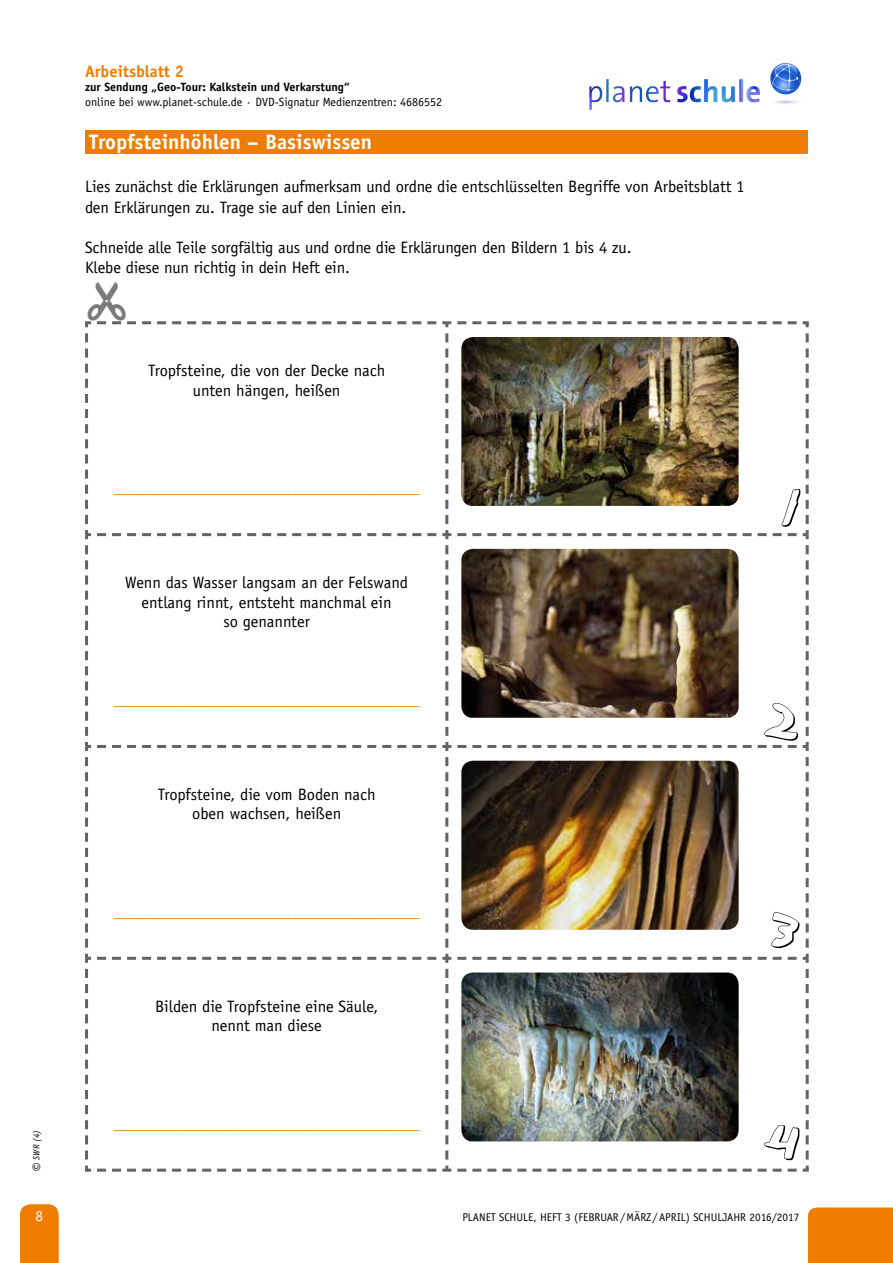
<style>
.page{position:relative;width:893px;height:1263px;background:#fff}
.page>*{position:absolute;margin:0;border:0;box-sizing:border-box;transform-origin:0 0}
.t1{font:51px "Yellowjacket Shadow";color:#000}
.t2{font:40.5px "Ico Moon Free";color:#7c7b7b}
.t3{font:700 21px "Officina Sans Std";color:#fff}
.t4{font:16.5px/19.5px "Officina Sans Std";letter-spacing:-.005em;color:#000;text-align:center}
.t5{font:700 16.5px "Officina Sans Std";color:#ef7d00}
.t6{font:15px "Officina Sans Std";color:#fff}
.t7{font:12px "Officina Sans Std";color:#000}
.t8{font:700 12px "Officina Sans Std";color:#000}
.t9{font:11.25px "Officina Sans Std";color:#000}
.t10{font:italic 9px "Officina Sans Std";color:#000}
.s1{font-size:16.5px}
</style>
<div class="page">
<div style="left:85px;top:130px;width:723px;height:23px;background:#ef7d00"></div>
<div style="left:808px;top:1208px;width:85px;height:55px;background:#ef7d00"></div>
<div style="left:20px;top:1204px;width:38px;height:59px;background:#ef7d00"></div>
<svg style="left:85px;top:533px;width:6px;height:203px"></svg>
<svg style="left:97px;top:530px;width:354px;height:206px"></svg>
<svg style="left:457px;top:530px;width:352px;height:206px"></svg>
<svg style="left:85px;top:742px;width:6px;height:206px"></svg>
<svg style="left:97px;top:742px;width:354px;height:206px"></svg>
<svg style="left:457px;top:742px;width:352px;height:206px"></svg>
<svg style="left:97px;top:954px;width:354px;height:205px"></svg>
<svg style="left:457px;top:954px;width:352px;height:205px"></svg>
<svg style="left:85px;top:954px;width:6px;height:218px"></svg>
<svg style="left:97px;top:1165px;width:712px;height:7px"></svg>
<img style="left:461px;top:549px;width:278px;height:169px">
<img style="left:461px;top:761px;width:278px;height:169px">
<img style="left:461px;top:972px;width:278px;height:169px">
<img style="left:589px;top:62px;width:213px;height:48px">
<img style="left:85px;top:321px;width:724px;height:203px">
<p class="t10" style="left:31px;top:1172px;width:43px;rotate:-90deg"><span class="s1">©</span> SWR (4)</p>
<p class="t6" style="left:36px;top:1207px;width:9px">8</p>
<p class="t5" style="left:85px;top:61px;width:100px">Arbeitsblatt 2</p>
<p class="t8" style="left:85px;top:80px;width:266px">zur Sendung „Geo-Tour: Kalkstein und Verkarstung“</p>
<p class="t7" style="left:85px;top:95px;width:359px">online bei www.planet-schule.de · DVD-Signatur Medienzentren: 4686552</p>
<p class="t3" style="left:89px;top:129px;width:284px">Tropfsteinhöhlen – Basiswissen</p>
<p class="t4" style="left:85px;top:177px;width:661px;line-height:20.2px;text-align:left">Lies zunächst die Erklärungen aufmerksam und ordne die entschlüsselten Begriffe von Arbeitsblatt 1 den Erklärungen zu. Trage sie auf den Linien ein.</p>
<p class="t4" style="left:85px;top:238px;width:548px;line-height:20.2px;text-align:left">Schneide alle Teile sorgfältig aus und ordne die Erklärungen den Bildern 1 bis 4 zu.<br>Klebe diese nun richtig in dein Heft ein.</p>
<h2 class="t2" style="left:88px;top:282px;width:42px">▲▲▲□▲</h2>
<p class="t4" style="left:148px;top:361px;width:239px">Tropfsteine, die von der Decke nach unten hängen, heißen</p>
<p class="t5" style="left:114px;top:477px;width:307px">__________________________________________</p>
<p class="t4" style="left:125px;top:573px;width:284px">Wenn das Wasser langsam an der Felswand entlang rinnt, entsteht manchmal ein<br>so genannter</p>
<p class="t5" style="left:114px;top:689px;width:307px">__________________________________________</p>
<p class="t4" style="left:158px;top:784px;width:219px">Tropfsteine, die vom Boden nach oben wachsen, heißen</p>
<p class="t5" style="left:114px;top:901px;width:307px">__________________________________________</p>
<p class="t4" style="left:155px;top:996px;width:225px">Bilden die Tropfsteine eine Säule, nennt man diese</p>
<p class="t5" style="left:114px;top:1113px;width:307px">__________________________________________</p>
<h1 class="t1" style="left:781px;top:475px;width:17px">1</h1>
<h1 class="t1" style="left:764px;top:687px;width:34px">2</h1>
<h1 class="t1" style="left:771px;top:899px;width:28px">3</h1>
<h1 class="t1" style="left:764px;top:1111px;width:35px">4</h1>
<p class="t9" style="left:462px;top:1211px;width:339px">PLANET SCHULE, HEFT 3 (FEBRUAR/MÄRZ /APRIL) SCHULJAHR 2016/2017</p>
</div>
